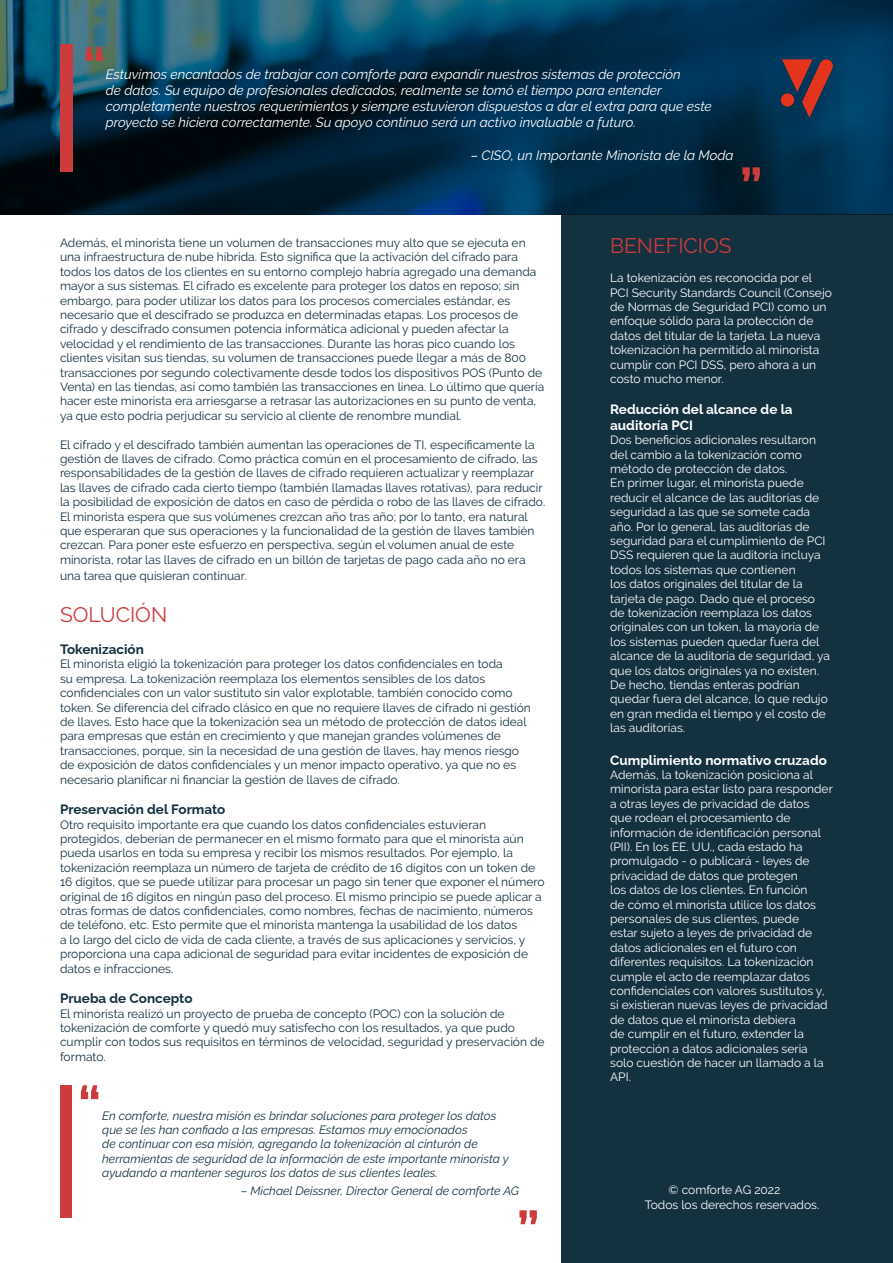
<style>
.page{position:relative;width:893px;height:1263px;background:#fff}
.page>*{position:absolute;margin:0;border:0;box-sizing:border-box;transform-origin:0 0}
.Call_out_box{font:700 54px "Raleway";color:#ce3b3c}
.t1{font:21px "Raleway";color:#ce3b3c}
.t2{font:italic 13.5px/16.2px "Raleway";color:#fff}
.t3{font:700 13.5px/16.2px "Raleway";color:#fff}
.t4{font:700 13.5px "Raleway";color:#143140}
.t5{font:12px/14.4px "Raleway";color:#143140}
.t6{font:12px/14.4px "Raleway";color:#fff}
.t7{font:italic 12px/14.4px "Raleway";color:#143140}
.s1{font-size:13.5px}
</style>
<div class="page">
<div style="left:562px;top:214px;width:331px;height:1049px;background:#143140"></div>
<div style="left:60px;top:1085px;width:11px;height:133px;background:#ce3b3c"></div>
<svg style="left:0;top:0;width:893px;height:214px;background:#04314a"></svg>
<img style="left:778px;top:54px;width:55px;height:68px">
<div style="left:60px;top:44px;width:12px;height:127px;background:#ce3b3c"></div>
<p class="Call_out_box" style="left:83px;top:24px;width:25px">“</p>
<p class="t2" style="left:106px;top:66px;width:607px">Estuvimos encantados de trabajar con comforte para expandir nuestros sistemas de protección<br>de datos. Su equipo de profesionales dedicados, realmente se tomó el tiempo para entender completamente nuestros requerimientos y siempre estuvieron dispuestos a dar el extra para que este proyecto se hiciera correctamente. Su apoyo continuo será un activo invaluable a futuro.</p>
<p class="t2" style="left:471px;top:147px;width:264px">– CISO, un Importante Minorista de la Moda</p>
<p class="Call_out_box" style="left:740px;top:145px;width:24px">”</p>
<p class="t5" style="left:60px;top:236px;width:486px">Además, el minorista tiene un volumen de transacciones muy alto que se ejecuta en una infraestructura de nube híbrida. Esto significa que la activación del cifrado para todos los datos de los clientes en su entorno complejo habría agregado una demanda mayor a sus sistemas. El cifrado es excelente para proteger los datos en reposo; sin embargo, para poder utilizar los datos para los procesos comerciales estándar, es necesario que el descifrado se produzca en determinadas etapas. Los procesos de cifrado y descifrado consumen potencia informática adicional y pueden afectar la velocidad y el rendimiento de las transacciones. Durante las horas pico cuando los clientes visitan sus tiendas, su volumen de transacciones puede llegar a más de 800 transacciones por segundo colectivamente desde todos los dispositivos POS (Punto de Venta) en las tiendas, así como también las transacciones en línea. Lo último que quería hacer este minorista era arriesgarse a retrasar las autorizaciones en su punto de venta, ya que esto podría perjudicar su servicio al cliente de renombre mundial.</p>
<p class="t5" style="left:60px;top:437px;width:487px">El cifrado y el descifrado también aumentan las operaciones de TI, específicamente la gestión de llaves de cifrado. Como práctica común en el procesamiento de cifrado, las responsabilidades de la gestión de llaves de cifrado requieren actualizar y reemplazar las llaves de cifrado cada cierto tiempo (también llamadas llaves rotativas), para reducir la posibilidad de exposición de datos en caso de pérdida o robo de las llaves de cifrado.<br>El minorista espera que sus volúmenes crezcan año tras año; por lo tanto, era natural que esperaran que sus operaciones y la funcionalidad de la gestión de llaves también crezcan. Para poner este esfuerzo en perspectiva, según el volumen anual de este minorista, rotar las llaves de cifrado en un billón de tarjetas de pago cada año no era</p>
<p class="t5" style="left:60px;top:569px;width:188px">una tarea que quisieran continuar.</p>
<p class="t1" style="left:60px;top:602px;width:109px">SOLUCIÓN</p>
<p class="t4" style="left:60px;top:638px;width:85px">Tokenización</p>
<p class="t5" style="left:60px;top:657px;width:472px">El minorista eligió la tokenización para proteger los datos confidenciales en toda<br>su empresa. La tokenización reemplaza los elementos sensibles de los datos confidenciales con un valor sustituto sin valor explotable, también conocido como token. Se diferencia del cifrado clásico en que no requiere llaves de cifrado ni gestión de llaves. Esto hace que la tokenización sea un método de protección de datos ideal para empresas que están en crecimiento y que manejan grandes volúmenes de transacciones, porque, sin la necesidad de una gestión de llaves, hay menos riesgo de exposición de datos confidenciales y un menor impacto operativo, ya que no es necesario planificar ni financiar la gestión de llaves de cifrado.</p>
<p class="t4" style="left:60px;top:798px;width:167px">Preservación del Formato</p>
<p class="t5" style="left:60px;top:817px;width:486px">Otro requisito importante era que cuando los datos confidenciales estuvieran protegidos, deberían de permanecer en el mismo formato para que el minorista aún pueda usarlos en toda su empresa y recibir los mismos resultados. Por ejemplo, la tokenización reemplaza un número de tarjeta de crédito de 16 dígitos con un token de 16 dígitos, que se puede utilizar para procesar un pago sin tener que exponer el número original de 16 dígitos en ningún paso del proceso. El mismo principio se puede aplicar a otras formas de datos confidenciales, como nombres, fechas de nacimiento, números de teléfono, etc. Esto permite que el minorista mantenga la usabilidad de los datos<br>a lo largo del ciclo de vida de cada cliente, a través de sus aplicaciones y servicios, y proporciona una capa adicional de seguridad para evitar incidentes de exposición de datos e infracciones.</p>
<p class="t4" style="left:60px;top:987px;width:134px">Prueba de Concepto</p>
<p class="t5" style="left:60px;top:1006px;width:486px">El minorista realizó un proyecto de prueba de concepto (POC) con la solución de tokenización de comforte y quedó muy satisfecho con los resultados, ya que pudo cumplir con todos sus requisitos en términos de velocidad, seguridad y preservación de formato.</p>
<p class="Call_out_box" style="left:78px;top:1062px;width:25px">“</p>
<p class="t7" style="left:102px;top:1108px;width:408px">En comforte, nuestra misión es brindar soluciones para proteger los datos que se les han confiado a las empresas. Estamos muy emocionados<br>de continuar con esa misión, agregando la tokenización al cinturón de herramientas de seguridad de la información de este importante minorista y ayudando a mantener seguros los datos de sus clientes leales<span class="s1">.</span></p>
<p class="t7" style="left:241px;top:1184px;width:280px">– Michael Deissner, Director General de comforte AG</p>
<p class="Call_out_box" style="left:517px;top:1188px;width:24px">”</p>
<p class="t1" style="left:610px;top:234px;width:123px">BENEFICIOS</p>
<p class="t6" style="left:610px;top:271px;width:223px">La tokenización es reconocida por el PCI Security Standards Council (Consejo de Normas de Seguridad PCI) como un enfoque sólido para la protección de datos del titular de la tarjeta. La nueva tokenización ha permitido al minorista cumplir con PCI DSS, pero ahora a un costo mucho menor.</p>
<p class="t3" style="left:610px;top:399px;width:184px">Reducción del alcance de la auditoría PCI</p>
<p class="t6" style="left:610px;top:433px;width:221px">Dos beneficios adicionales resultaron del cambio a la tokenización como método de protección de datos.<br>En primer lugar, el minorista puede reducir el alcance de las auditorías de seguridad a las que se somete cada año. Por lo general, las auditorías de seguridad para el cumplimiento de PCI DSS requieren que la auditoría incluya todos los sistemas que contienen<br>los datos originales del titular de la tarjeta de pago. Dado que el proceso de tokenización reemplaza los datos originales con un token, la mayoría de los sistemas pueden quedar fuera del alcance de la auditoría de seguridad, ya que los datos originales ya no existen.<br>De hecho, tiendas enteras podrían quedar fuera del alcance, lo que redujo en gran medida el tiempo y el costo de las auditorías.</p>
<p class="t3" style="left:610px;top:750px;width:218px">Cumplimiento normativo cruzado</p>
<p class="t6" style="left:610px;top:767px;width:224px">Además, la tokenización posiciona al minorista para estar listo para responder a otras leyes de privacidad de datos que rodean el procesamiento de información de identificación personal (PII). En los EE. UU., cada estado ha promulgado - o publicará - leyes de privacidad de datos que protegen<br>los datos de los clientes. En función<br>de cómo el minorista utilice los datos personales de sus clientes, puede<br>estar sujeto a leyes de privacidad de datos adicionales en el futuro con diferentes requisitos. La tokenización cumple el acto de reemplazar datos confidenciales con valores sustitutos y, si existieran nuevas leyes de privacidad de datos que el minorista debiera<br>de cumplir en el futuro, extender la protección a datos adicionales seria solo cuestión de hacer un llamado a la API.</p>
<p class="t6" style="left:669px;top:1183px;width:113px">© comforte AG 2022</p>
<p class="t6" style="left:645px;top:1197px;width:176px">Todos los derechos reservados.</p>
</div>
